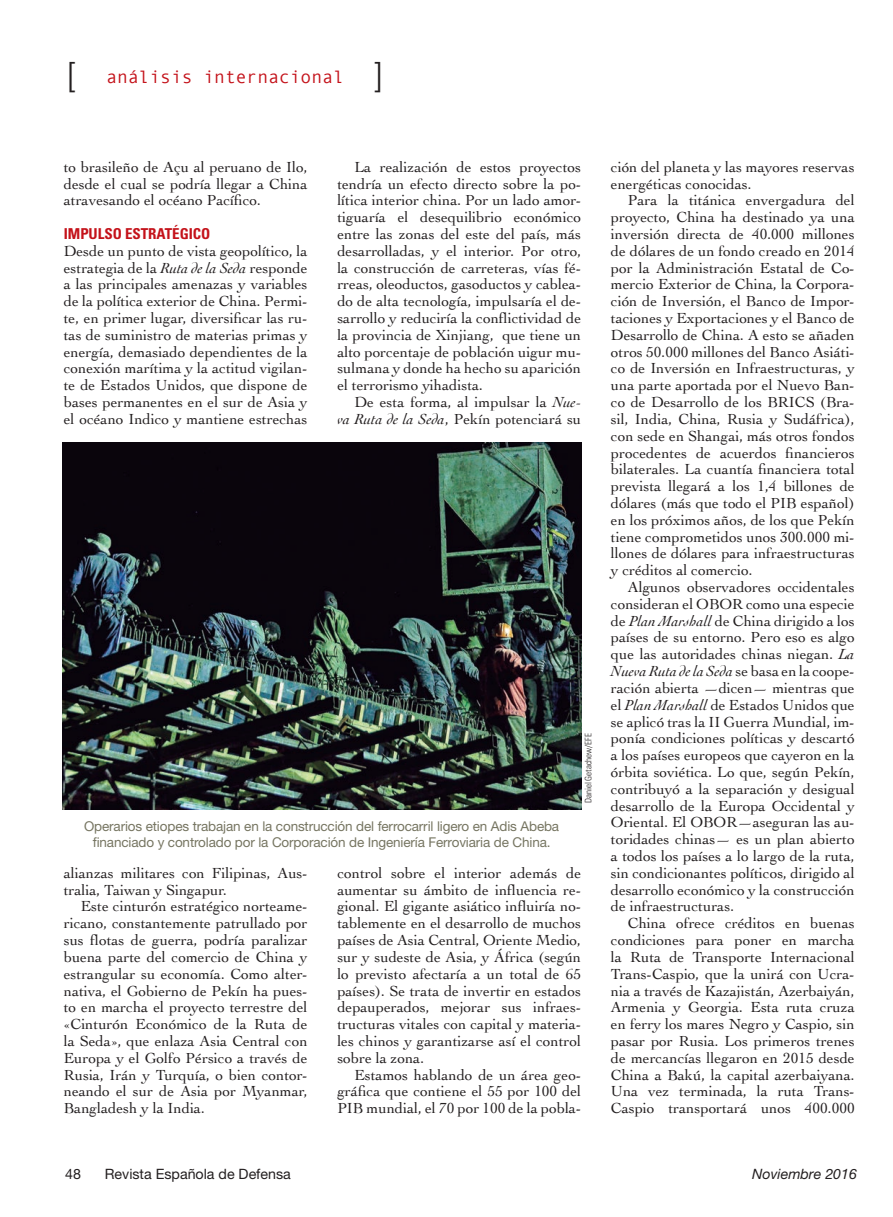
<style>
.page{position:relative;width:893px;height:1217px;background:#fff}
.page>*{position:absolute;margin:0;border:0;box-sizing:border-box;transform-origin:0 0}
.t1{font:300 33px "Helvetica Neue";color:#231f20}
.t2{font:18px "Monotypecom";color:#c4121a}
.t3{font:15.3px/16.8px "Cochin";color:#231f20;text-align:justify}
.t4{font:700 condensed 15px "Univers";letter-spacing:-.005em;color:#c4121a}
.t5{font:14.25px "Helvetica Neue";color:#231f20}
.t6{font:italic 14.25px "Helvetica Neue";color:#231f20}
.t7{font:13.5px/15.8px "Helvetica Neue";letter-spacing:-.01em;color:#767561;text-align:center}
.t8{font:300 condensed 9px "Univers";letter-spacing:-.005em;color:#231f20}
.s1{font-family:"Helvetica Neue";font-weight:300;font-size:33px;color:#231f20}
.s2{font-style:italic}
</style>
<div class="page">
<img style="left:62px;top:442px;width:519px;height:367px">
<h1 class="t1" style="left:67px;top:54px;width:9px">[</h1>
<p class="t2" style="left:106px;top:67px;width:278px">análisis internacional <span class="s1">]</span></p>
<p class="t3" style="left:64px;top:158px;width:245px">to brasileño de Açu al peruano de Ilo, desde el cual se podría llegar a China atravesando el océano Pacífico.</p>
<p class="t4" style="left:64px;top:224px;width:148px">IMPULSO ESTRATÉGICO</p>
<p class="t3" style="left:64px;top:242px;width:245px">Desde un punto de vista geopolítico, la estrategia de la <span class="s2">Ruta de la Seda</span> responde a las principales amenazas y variables de la política exterior de China. Permi&shy;te, en primer lugar, diversificar las ru&shy;tas de suministro de materias primas y energía, demasiado dependientes de la conexión marítima y la actitud vigilan&shy;te de Estados Unidos, que dispone de bases permanentes en el sur de Asia y el océano Indico y mantiene estrechas</p>
<p class="t3" style="left:337px;top:158px;width:245px;text-indent:17px">La realización de estos proyectos tendría un efecto directo sobre la po&shy;lítica interior china. Por un lado amor&shy;tiguaría el desequilibrio económico entre las zonas del este del país, más desarrolladas, y el interior. Por otro, la construcción de carreteras, vías fé&shy;rreas, oleoductos, gasoductos y cablea&shy;do de alta tecnología, impulsaría el de&shy;sarrollo y reduciría la conflictividad de la provincia de Xinjiang, que tiene un alto porcentaje de población uigur mu&shy;sulmana y donde ha hecho su aparición el terrorismo yihadista.</p>
<p class="t3" style="left:337px;top:393px;width:245px;text-align:right">De esta forma, al impulsar la <span class="s2">Nue-<br>va Ruta de la Seda</span>, Pekín potenciará su</p>
<p class="t8" style="left:583px;top:803px;width:71px;rotate:-90deg">Daniel Getachew/EFE</p>
<p class="t7" style="left:84px;top:817px;width:477px">Operarios etiopes trabajan en la construcción del ferrocarril ligero en Adis Abeba financiado y controlado por la Corporación de Ingeniería Ferroviaria de China.</p>
<p class="t3" style="left:64px;top:863px;width:245px">alianzas militares con Filipinas, Aus&shy;tralia, Taiwan y Singapur.</p>
<p class="t3" style="left:64px;top:897px;width:245px;text-indent:17px">Este cinturón estratégico norteame&shy;ricano, constantemente patrullado por sus flotas de guerra, podría paralizar buena parte del comercio de China y estrangular su economía. Como alter&shy;nativa, el Gobierno de Pekín ha pues&shy;to en marcha el proyecto terrestre del «Cinturón Económico de la Ruta de la Seda», que enlaza Asia Central con Europa y el Golfo Pérsico a través de Rusia, Irán y Turquía, o bien contor&shy;neando el sur de Asia por Myanmar, Bangladesh y la India.</p>
<p class="t3" style="left:337px;top:863px;width:245px">control sobre el interior además de aumentar su ámbito de influencia re&shy;gional. El gigante asiático influiría no&shy;tablemente en el desarrollo de muchos países de Asia Central, Oriente Medio, sur y sudeste de Asia, y África (según lo previsto afectaría a un total de 65 países). Se trata de invertir en estados depauperados, mejorar sus infraes&shy;tructuras vitales con capital y materia&shy;les chinos y garantizarse así el control sobre la zona.</p>
<p class="t3" style="left:337px;top:1065px;width:245px;text-indent:17px">Estamos hablando de un área geo&shy;gráfica que contiene el 55 por 100 del PIB mundial, el 70 por 100 de la pobla-</p>
<p class="t3" style="left:611px;top:158px;width:245px">ción del planeta y las mayores reservas energéticas conocidas.</p>
<p class="t3" style="left:611px;top:191px;width:245px;text-indent:17px">Para la titánica envergadura del proyecto, China ha destinado ya una inversión directa de 40.000 millones de dólares de un fondo creado en 2014 por la Administración Estatal de Co&shy;mercio Exterior de China, la Corpora&shy;ción de Inversión, el Banco de Impor&shy;taciones y Exportaciones y el Banco de Desarrollo de China. A esto se añaden otros 50.000 millones del Banco Asiáti&shy;co de Inversión en Infraestructuras, y una parte aportada por el Nuevo Ban&shy;co de Desarrollo de los BRICS (Bra&shy;sil, India, China, Rusia y Sudáfrica), con sede en Shangai, más otros fondos procedentes de acuerdos financieros bilaterales. La cuantía financiera total prevista llegará a los 1,4 billones de dólares (más que todo el PIB español) en los próximos años, de los que Pekín tiene comprometidos unos 300.000 mi&shy;llones de dólares para infraestructuras y créditos al comercio.</p>
<p class="t3" style="left:611px;top:578px;width:245px;text-indent:17px">Algunos observadores occidentales consideran el OBOR como una especie de <span class="s2">Plan Marshall</span> de China dirigido a los países de su entorno. Pero eso es algo que las autoridades chinas niegan. <span class="s2">La Nueva Ruta de la Seda</span> se basa en la coope&shy;ración abierta —dicen— mientras que el <span class="s2">Plan Marshall</span> de Estados Unidos que se aplicó tras la II Guerra Mundial, im&shy;ponía condiciones políticas y descartó a los países europeos que cayeron en la órbita soviética. Lo que, según Pekín, contribuyó a la separación y desigual desarrollo de la Europa Occidental y Oriental. El OBOR—aseguran las au&shy;toridades chinas— es un plan abierto a todos los países a lo largo de la ruta, sin condicionantes políticos, dirigido al desarrollo económico y la construcción de infraestructuras.</p>
<p class="t3" style="left:611px;top:914px;width:245px;text-indent:17px">China ofrece créditos en buenas condiciones para poner en marcha la Ruta de Transporte Internacional Trans-Caspio, que la unirá con Ucra&shy;nia a través de Kazajistán, Azerbaiyán, Armenia y Georgia. Esta ruta cruza en ferry los mares Negro y Caspio, sin pasar por Rusia. Los primeros trenes de mercancías llegaron en 2015 desde China a Bakú, la capital azerbaiyana.<br>Una vez terminada, la ruta Trans-Caspio transportará unos 400.000</p>
<p class="t5" style="left:65px;top:1164px;width:17px">48</p>
<p class="t5" style="left:105px;top:1164px;width:188px">Revista Española de Defensa</p>
<p class="t6" style="left:752px;top:1164px;width:106px">Noviembre 2016</p>
</div>
